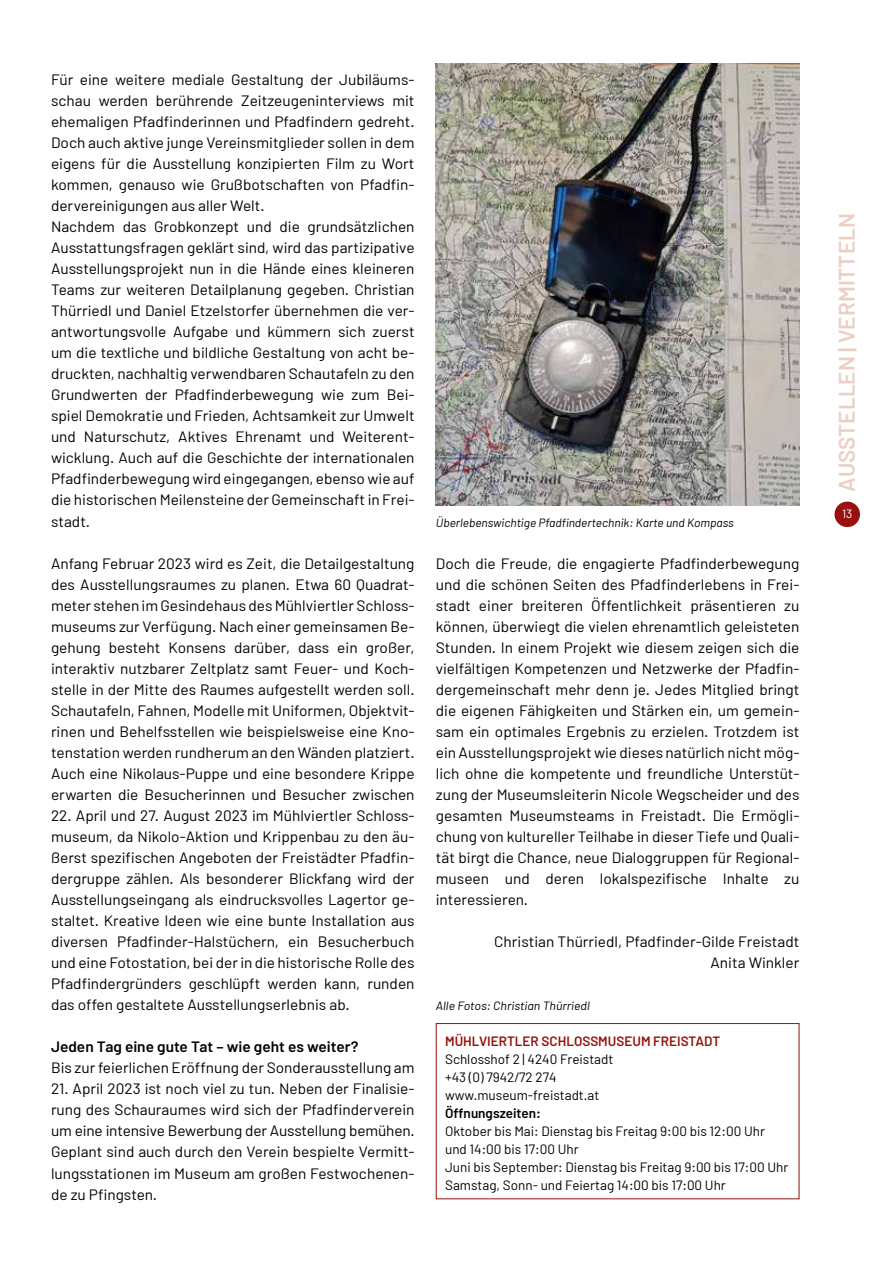
<style>
.page{position:relative;width:893px;height:1263px;background:#fff}
.page>*{position:absolute;margin:0;border:0;box-sizing:border-box;transform-origin:0 0}
.t1{font:600 22.5px "Barlow";color:#ebcfc4}
.t2{font:15px/21px "Barlow";color:#000;text-align:justify}
.t3{font:600 15px "Barlow";color:#000}
.t4{font:13.5px/18px "Barlow";color:#000}
.t5{font:600 13.5px "Barlow";color:#97120f}
.t6{font:600 13.5px "Barlow";color:#000}
.t7{font:italic 12px "Barlow";color:#000}
.t8{font:12px "Barlow";color:#fff}
</style>
<div class="page">
<div style="left:834px;top:502px;width:26px;height:25px;background:#97120f;border-radius:50%"></div>
<div style="left:436px;top:1023px;width:363px;height:176px;border:1px solid #97120f"></div>
<img style="left:436px;top:64px;width:363px;height:441px">
<p class="t2" style="left:51px;top:69px;width:365px;text-align:left">Für eine weitere mediale Gestaltung der Jubiläums&shy;schau werden berührende Zeitzeugeninterviews mit ehemaligen Pfadfinderinnen und Pfadfindern gedreht.<br>Doch auch aktive junge Vereinsmitglieder sollen in dem eigens für die Ausstellung konzipierten Film zu Wort kommen, genauso wie Grußbotschaften von Pfadfin&shy;dervereinigungen aus aller Welt.<br>Nachdem das Grobkonzept und die grundsätzlichen Ausstattungsfragen geklärt sind, wird das partizipative Ausstellungsprojekt nun in die Hände eines kleineren Teams zur weiteren Detailplanung gegeben. Christian Thürriedl und Daniel Etzelstorfer übernehmen die ver&shy;antwortungsvolle Aufgabe und kümmern sich zuerst um die textliche und bildliche Gestaltung von acht be&shy;druckten, nachhaltig verwendbaren Schautafeln zu den Grundwerten der Pfadfinderbewegung wie zum Bei&shy;spiel Demokratie und Frieden, Achtsamkeit zur Umwelt und Naturschutz, Aktives Ehrenamt und Weiterent&shy;wicklung. Auch auf die Geschichte der internationalen Pfadfinderbewegung wird eingegangen, ebenso wie auf die historischen Meilensteine der Gemeinschaft in Frei&shy;stadt.</p>
<p class="t2" style="left:51px;top:552px;width:365px">Anfang Februar 2023 wird es Zeit, die Detailgestaltung des Ausstellungsraumes zu planen. Etwa 60 Quadrat&shy;meter stehen im Gesindehaus des Mühlviertler Schloss&shy;museums zur Verfügung. Nach einer gemeinsamen Be&shy;gehung besteht Konsens darüber, dass ein großer, interaktiv nutzbarer Zeltplatz samt Feuer- und Koch&shy;stelle in der Mitte des Raumes aufgestellt werden soll.<br>Schautafeln, Fahnen, Modelle mit Uniformen, Objektvit&shy;rinen und Behelfsstellen wie beispielsweise eine Kno&shy;tenstation werden rundherum an den Wänden platziert.<br>Auch eine Nikolaus-Puppe und eine besondere Krippe erwarten die Besucherinnen und Besucher zwischen</p>
<p class="t2" style="left:51px;top:805px;width:365px">22. April und 27. August 2023 im Mühlviertler Schloss&shy;museum, da Nikolo-Aktion und Krippenbau zu den äu&shy;ßerst spezifischen Angeboten der Freistädter Pfadfin&shy;dergruppe zählen. Als besonderer Blickfang wird der Ausstellungseingang als eindrucksvolles Lagertor ge&shy;staltet. Kreative Ideen wie eine bunte Installation aus diversen Pfadfinder-Halstüchern, ein Besucherbuch und eine Fotostation, bei der in die historische Rolle des Pfadfindergründers geschlüpft werden kann, runden das offen gestaltete Ausstellungserlebnis ab.</p>
<p class="t3" style="left:51px;top:1037px;width:309px">Jeden Tag eine gute Tat – wie geht es weiter?</p>
<p class="t2" style="left:51px;top:1057px;width:365px">Bis zur feierlichen Eröffnung der Sonderausstellung am</p>
<p class="t2" style="left:51px;top:1078px;width:365px">21. April 2023 ist noch viel zu tun. Neben der Finalisie&shy;rung des Schauraumes wird sich der Pfadfinderverein um eine intensive Bewerbung der Ausstellung bemühen.<br>Geplant sind auch durch den Verein bespielte Vermitt&shy;lungsstationen im Museum am großen Festwochenen&shy;de zu Pfingsten.</p>
<p class="t7" style="left:436px;top:515px;width:299px">Überlebenswichtige Pfadfindertechnik: Karte und Kompass</p>
<p class="t2" style="left:436px;top:552px;width:365px">Doch die Freude, die engagierte Pfadfinderbewegung und die schönen Seiten des Pfadfinderlebens in Frei&shy;stadt einer breiteren Öffentlichkeit präsentieren zu können, überwiegt die vielen ehrenamtlich geleisteten Stunden. In einem Projekt wie diesem zeigen sich die vielfältigen Kompetenzen und Netzwerke der Pfadfin&shy;dergemeinschaft mehr denn je. Jedes Mitglied bringt die eigenen Fähigkeiten und Stärken ein, um gemein&shy;sam ein optimales Ergebnis zu erzielen. Trotzdem ist ein Ausstellungsprojekt wie dieses natürlich nicht mög&shy;lich ohne die kompetente und freundliche Unterstüt&shy;zung der Museumsleiterin Nicole Wegscheider und des gesamten Museumsteams in Freistadt. Die Ermögli&shy;chung von kultureller Teilhabe in dieser Tiefe und Quali&shy;tät birgt die Chance, neue Dialoggruppen für Regional&shy;museen und deren lokalspezifische Inhalte zu interessieren.</p>
<p class="t2" style="left:494px;top:931px;width:307px;text-align:right">Christian Thürriedl, Pfadfinder-Gilde Freistadt<br>Anita Winkler</p>
<p class="t7" style="left:436px;top:998px;width:155px">Alle Fotos: Christian Thürriedl</p>
<p class="t5" style="left:445px;top:1033px;width:277px">MÜHLVIERTLER SCHLOSSMUSEUM FREISTADT</p>
<p class="t4" style="left:445px;top:1050px;width:170px">Schlosshof 2 | 4240 Freistadt +43 (0) 7942/72 274 www.museum-freistadt.at</p>
<p class="t6" style="left:445px;top:1105px;width:97px">Öffnungszeiten:</p>
<p class="t4" style="left:445px;top:1122px;width:345px">Oktober bis Mai: Dienstag bis Freitag 9:00 bis 12:00 Uhr und 14:00 bis 17:00 Uhr<br>Juni bis September: Dienstag bis Freitag 9:00 bis 17:00 Uhr Samstag, Sonn- und Feiertag 14:00 bis 17:00 Uhr</p>
<h1 class="t1" style="left:833px;top:491px;width:280px;rotate:-90deg">AUSSTELLEN | VERMITTELN</h1>
<p class="t8" style="left:842px;top:506px;width:12px">13</p>
</div>
